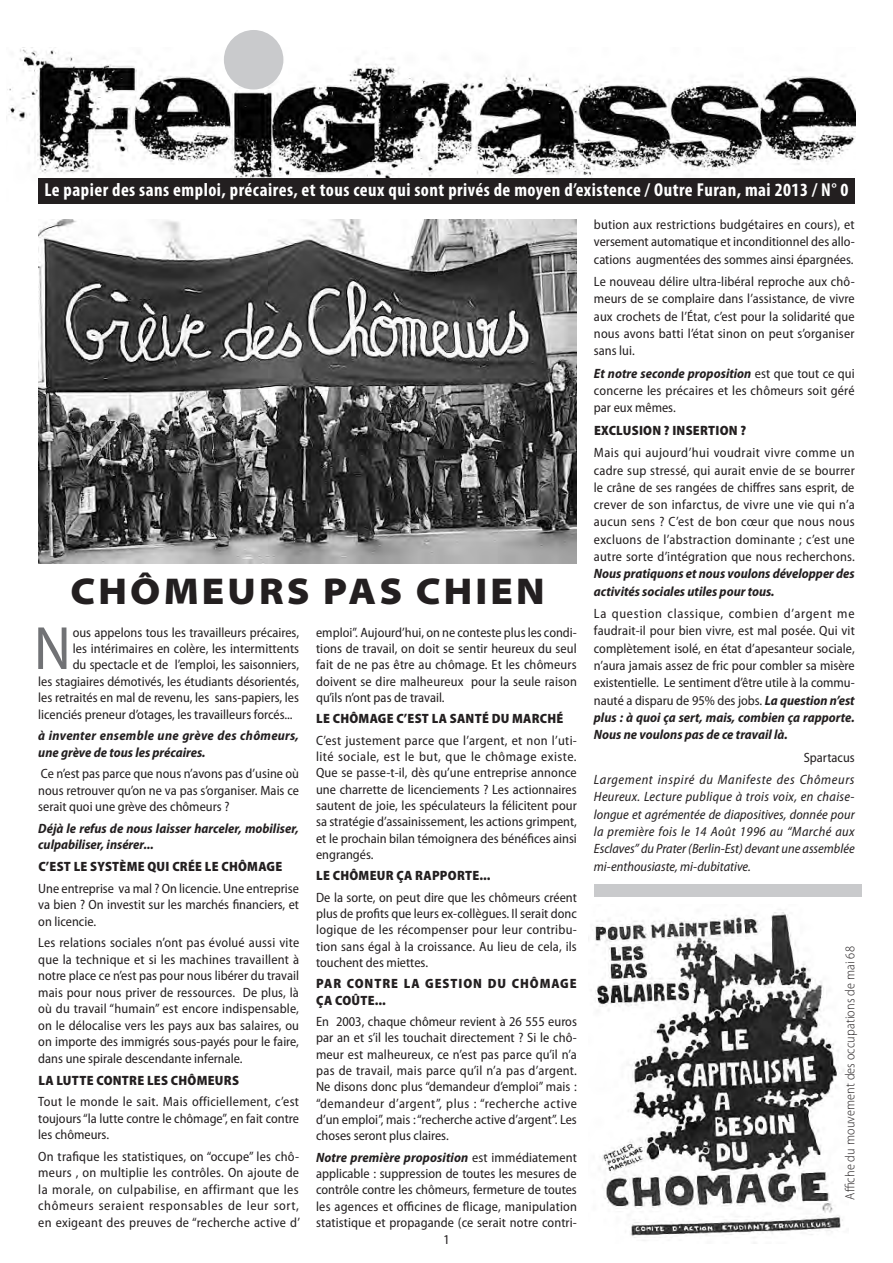
<style>
.page{position:relative;width:893px;height:1263px;background:#fff}
.page>*{position:absolute;margin:0;border:0;box-sizing:border-box;transform-origin:0 0}
.t1{font:semi-condensed 61.5px "Myriad Pro";color:#717275}
.t2{font:900 semi-expanded 37.5px "Myriad Pro";letter-spacing:.085em;color:#231f20}
.t3{font:700 condensed 18.75px "Myriad Pro";letter-spacing:.025em;color:#fff}
.t4{font:semi-condensed 13.5px/16.4px "Myriad Pro";color:#231f20;text-align:justify}
.t5{font:italic semi-condensed 13.5px/17.2px "Myriad Pro";color:#231f20;text-align:justify}
.t6{font:italic 700 semi-condensed 13.5px/16.5px "Myriad Pro";color:#231f20}
.t7{font:900 semi-condensed 13.5px "Myriad Pro";letter-spacing:.02em;color:#231f20}
.t8{font:300 semi-condensed 13.5px "Myriad Pro";letter-spacing:.01em;color:#231f20}
.t9{font:900 semi-condensed 13.5px/16.4px "Myriad Pro";letter-spacing:.07em;color:#231f20}
.t10{font:13.5px "Myriad Pro";color:#231f20}
.s1{font-weight:700;font-style:italic}
</style>
<div class="page">
<img style="left:6px;top:49px;width:850px;height:129px">
<div style="left:38px;top:178px;width:817px;height:25px;background:#231f20"></div>
<div style="left:224px;top:30px;width:59px;height:60px;background:#c9cacc;border-radius:50%"></div>
<img style="left:588px;top:909px;width:256px;height:335px">
<img style="left:38px;top:219px;width:539px;height:344px">
<div style="left:594px;top:884px;width:267px;height:12px;background:#c9cacc"></div>
<p class="t3" style="left:44px;top:178px;width:806px">Le papier des sans emploi, précaires, et tous ceux qui sont privés de moyen d’existence / Outre Furan, mai 2013 / N° 0</p>
<p class="t2" style="left:70px;top:566px;width:476px">CHÔMEURS PAS CHIEN</p>
<p class="t1" style="left:34px;top:611px;width:38px">N</p>
<p class="t4" style="left:73px;top:624px;width:228px">ous appelons tous les travailleurs précaires,</p>
<p class="t4" style="left:73px;top:640px;width:228px">les intérimaires en colère, les intermittents</p>
<p class="t4" style="left:73px;top:656px;width:228px">du spectacle et de l’emploi, les saisonniers,</p>
<p class="t4" style="left:38px;top:673px;width:262px">les stagiaires démotivés, les étudiants désorientés,</p>
<p class="t4" style="left:38px;top:689px;width:262px">les retraités en mal de revenu, les sans-papiers, les</p>
<p class="t4" style="left:38px;top:706px;width:256px">licenciés preneur d’otages, les travailleurs forcés...</p>
<p class="t6" style="left:38px;top:727px;width:262px">à inventer ensemble une grève des chômeurs, une grève de tous les précaires.</p>
<p class="t4" style="left:38px;top:765px;width:262px">Ce n’est pas parce que nous n’avons pas d’usine où nous retrouver qu’on ne va pas s’organiser. Mais ce serait quoi une grève des chômeurs ?</p>
<p class="t6" style="left:38px;top:820px;width:262px">Déjà le refus de nous laisser harceler, mobiliser, culpabiliser, insérer...</p>
<p class="t7" style="left:38px;top:858px;width:245px">C’EST LE SYSTÈME QUI CRÉE LE CHÔMAGE</p>
<p class="t4" style="left:38px;top:880px;width:262px">Une entreprise va mal ? On licencie. Une entreprise va bien ? On investit sur les marchés financiers, et on licencie.</p>
<p class="t4" style="left:38px;top:934px;width:262px">Les relations sociales n’ont pas évolué aussi vite que la technique et si les machines travaillent à notre place ce n’est pas pour nous libérer du travail mais pour nous priver de ressources. De plus, là où du travail “humain” est encore indispensable, on le délocalise vers les pays aux bas salaires, ou on importe des immigrés sous-payés pour le faire, dans une spirale descendante infernale.</p>
<p class="t7" style="left:38px;top:1071px;width:202px">LA LUTTE CONTRE LES CHÔMEURS</p>
<p class="t4" style="left:38px;top:1093px;width:262px">Tout le monde le sait. Mais officiellement, c’est toujours “la lutte contre le chômage”, en fait contre les chômeurs.</p>
<p class="t4" style="left:38px;top:1148px;width:263px">On trafique les statistiques, on “occupe” les chô&shy;meurs , on multiplie les contrôles. On ajoute de la morale, on culpabilise, en affirmant que les chômeurs seraient responsables de leur sort, en exigeant des preuves de “recherche active d’</p>
<p class="t4" style="left:316px;top:624px;width:262px">emploi”. Aujourd’hui, on ne conteste plus les condi&shy;tions de travail, on doit se sentir heureux du seul fait de ne pas être au chômage. Et les chômeurs doivent se dire malheureux pour la seule raison qu’ils n’ont pas de travail.</p>
<p class="t7" style="left:316px;top:710px;width:249px">LE CHÔMAGE C’EST LA SANTÉ DU MARCHÉ</p>
<p class="t4" style="left:316px;top:732px;width:262px">C’est justement parce que l’argent, et non l’uti&shy;lité sociale, est le but, que le chômage existe.<br>Que se passe-t-il, dès qu’une entreprise annonce une charrette de licenciements ? Les actionnaires sautent de joie, les spéculateurs la félicitent pour sa stratégie d’assainissement, les actions grimpent, et le prochain bilan témoignera des bénéfices ainsi engrangés.</p>
<p class="t7" style="left:316px;top:867px;width:176px">LE CHÔMEUR ÇA RAPPORTE...</p>
<p class="t4" style="left:316px;top:889px;width:262px">De la sorte, on peut dire que les chômeurs créent plus de profits que leurs ex-collègues. Il serait donc logique de les récompenser pour leur contribu&shy;tion sans égal à la croissance. Au lieu de cela, ils touchent des miettes.</p>
<p class="t9" style="left:316px;top:975px;width:262px">PAR CONTRE LA GESTION DU CHÔMAGE<br>ÇA COÛTE...</p>
<p class="t4" style="left:316px;top:1013px;width:262px">En 2003, chaque chômeur revient à 26 555 euros par an et s’il les touchait directement ? Si le chô&shy;meur est malheureux, ce n’est pas parce qu’il n’a pas de travail, mais parce qu’il n’a pas d’argent.<br>Ne disons donc plus “demandeur d’emploi” mais : “demandeur d’argent”, plus : “recherche active d’un emploi”, mais : “recherche active d’argent”. Les choses seront plus claires.</p>
<p class="t4" style="left:316px;top:1149px;width:262px"><span class="s1">Notre première proposition</span> est immédiatement applicable : suppression de toutes les mesures de contrôle contre les chômeurs, fermeture de toutes les agences et officines de flicage, manipulation statistique et propagande (ce serait notre contri-</p>
<p class="t10" style="left:443px;top:1231px;width:8px">1</p>
<p class="t4" style="left:594px;top:216px;width:262px;line-height:17.2px">bution aux restrictions budgétaires en cours), et versement automatique et inconditionnel des allo&shy;cations augmentées des sommes ainsi épargnées.</p>
<p class="t4" style="left:594px;top:273px;width:262px;line-height:17.2px">Le nouveau délire ultra-libéral reproche aux chô&shy;meurs de se complaire dans l’assistance, de vivre aux crochets de l’État, c’est pour la solidarité que nous avons batti l’état sinon on peut s’organiser sans lui.</p>
<p class="t4" style="left:594px;top:364px;width:262px;line-height:17.2px"><span class="s1">Et notre seconde proposition</span> est que tout ce qui concerne les précaires et les chômeurs soit géré par eux mêmes.</p>
<p class="t7" style="left:594px;top:421px;width:154px">EXCLUSION ? INSERTION ?</p>
<p class="t4" style="left:594px;top:444px;width:262px;line-height:17.2px">Mais qui aujourd’hui voudrait vivre comme un cadre sup stressé, qui aurait envie de se bourrer le crâne de ses rangées de chiffres sans esprit, de crever de son infarctus, de vivre une vie qui n’a aucun sens ? C’est de bon cœur que nous nous excluons de l’abstraction dominante ; c’est une autre sorte d’intégration que nous recherchons.<br><span class="s1">Nous pratiquons et nous voulons développer des activités sociales utiles pour tous.</span></p>
<p class="t4" style="left:594px;top:605px;width:262px;line-height:17.2px">La question classique, combien d’argent me faudrait-il pour bien vivre, est mal posée. Qui vit complètement isolé, en état d’apesanteur sociale, n’aura jamais assez de fric pour combler sa misère existentielle. Le sentiment d’être utile à la commu&shy;nauté a disparu de 95% des jobs. <span class="s1">La question n’est plus : à quoi ça sert, mais, combien ça rapporte.<br>Nous ne voulons pas de ce travail là.</span></p>
<p class="t4" style="left:804px;top:749px;width:52px">Spartacus</p>
<p class="t5" style="left:594px;top:771px;width:262px">Largement inspiré du Manifeste des Chômeurs Heureux. Lecture publique à trois voix, en chaise&shy;longue et agrémentée de diapositives, donnée pour la première fois le 14 Août 1996 au “Marché aux Esclaves” du Prater (Berlin-Est) devant une assemblée mi-enthousiaste, mi-dubitative.</p>
<p class="t8" style="left:842px;top:1199px;width:255px;rotate:-90deg">Affiche du mouvement des occupations de mai 68</p>
</div>
